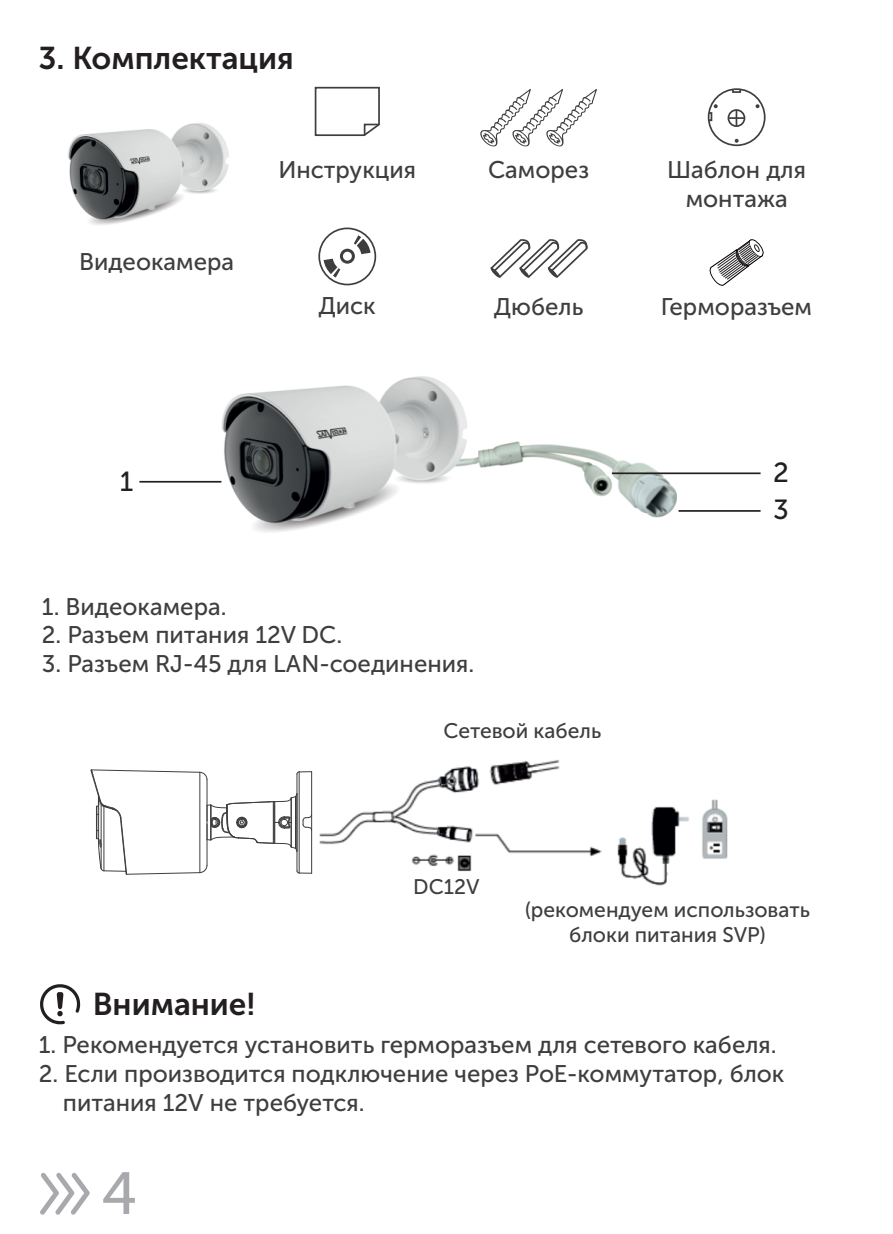
<style>
.page{position:relative;width:893px;height:1234px;background:#fff}
.page>*{position:absolute;margin:0;border:0;box-sizing:border-box;transform-origin:0 0}
.t1{font:59.1px "Museo Sans Cyrl 500";color:#a8a9ad}
.t2{font:31.5px "Museo Sans Cyrl 700";color:#231f20}
.t3{font:27.6px "Museo Sans Cyrl 500";color:#231f20}
.t4{font:24px/28.8px "Museo Sans Cyrl 500";color:#3e3e3f}
.t5{font:21px/25.2px "Museo Sans Cyrl 500";color:#3e3e3f;text-align:center}
</style>
<div class="page">
<svg style="left:314px;top:86px;width:66px;height:50px"></svg>
<svg style="left:480px;top:89px;width:117px;height:58px"></svg>
<div style="left:708px;top:88px;width:57px;height:58px;border:2px solid #3e3e3f;border-radius:50%"></div>
<div style="left:732px;top:88px;width:9px;height:5px;border:2px solid #3e3e3f"></div>
<div style="left:728px;top:109px;width:17px;height:18px;border:2px solid #3e3e3f;border-radius:50%"></div>
<svg style="left:728px;top:110px;width:16px;height:16px"></svg>
<svg style="left:708px;top:104px;width:10px;height:17px"></svg>
<svg style="left:756px;top:104px;width:3px;height:4px"></svg>
<svg style="left:735px;top:139px;width:4px;height:4px"></svg>
<div style="left:318px;top:227px;width:58px;height:58px;border:2px solid #3e3e3f;border-radius:50%"></div>
<svg style="left:324px;top:258px;width:16px;height:19px"></svg>
<svg style="left:354px;top:235px;width:16px;height:19px"></svg>
<div style="left:340px;top:249px;width:15px;height:14px;border:3px solid #3e3e3f;border-radius:50%"></div>
<svg style="left:490px;top:239px;width:98px;height:39px"></svg>
<svg style="left:40px;top:1173px;width:50px;height:41px"></svg>
<svg style="left:40px;top:984px;width:40px;height:40px"></svg>
<svg style="left:709px;top:239px;width:55px;height:47px"></svg>
<img style="left:68px;top:123px;width:161px;height:102px">
<img style="left:477px;top:442px;width:200px;height:75px">
<hr style="left:612px;top:472px;width:149px;height:2px;background:#231f20">
<hr style="left:678px;top:510px;width:83px;height:1px;background:#231f20">
<img style="left:209px;top:376px;width:268px;height:156px">
<svg style="left:91px;top:769px;width:221px;height:105px"></svg>
<hr style="left:139px;top:481px;width:82px;height:1px;background:#231f20">
<img style="left:319px;top:760px;width:409px;height:126px">
<h2 class="t2" style="left:38px;top:45px;width:257px">3. Комплектация</h2>
<p class="t4" style="left:79px;top:249px;width:157px">Видеокамера</p>
<p class="t4" style="left:278px;top:157px;width:139px">Инструкция</p>
<p class="t4" style="left:488px;top:157px;width:102px">Саморез</p>
<p class="t4" style="left:667px;top:157px;width:140px;text-align:center">Шаблон для монтажа</p>
<p class="t4" style="left:319px;top:293px;width:59px">Диск</p>
<p class="t4" style="left:494px;top:295px;width:91px">Дюбель</p>
<p class="t4" style="left:661px;top:295px;width:153px">Герморазъем</p>
<p class="t3" style="left:120px;top:470px;width:15px">1</p>
<p class="t3" style="left:773px;top:461px;width:17px">2</p>
<p class="t3" style="left:773px;top:498px;width:17px">3</p>
<p class="t4" style="left:42px;top:594px;width:186px">1. Видеокамера.</p>
<p class="t4" style="left:42px;top:623px;width:302px">2. Разъем питания 12V DC.</p>
<p class="t4" style="left:42px;top:651px;width:434px">3. Разъем RJ-45 для LAN-соединения.</p>
<p class="t5" style="left:444px;top:720px;width:159px">Сетевой кабель</p>
<p class="t5" style="left:413px;top:875px;width:68px">DC12V</p>
<p class="t5" style="left:525px;top:898px;width:287px">(рекомендуем использовать блоки питания SVP)</p>
<h2 class="t2" style="left:93px;top:991px;width:164px">Внимание!</h2>
<p class="t4" style="left:39px;top:1032px;width:739px">1. Рекомендуется установить герморазъем для сетевого кабеля.</p>
<p class="t4" style="left:63px;top:1061px;width:723px;text-indent:-24px">2. Если производится подключение через PoE-коммутатор, блок питания 12V не требуется.</p>
<h1 class="t1" style="left:101px;top:1169px;width:38px">4</h1>
</div>
